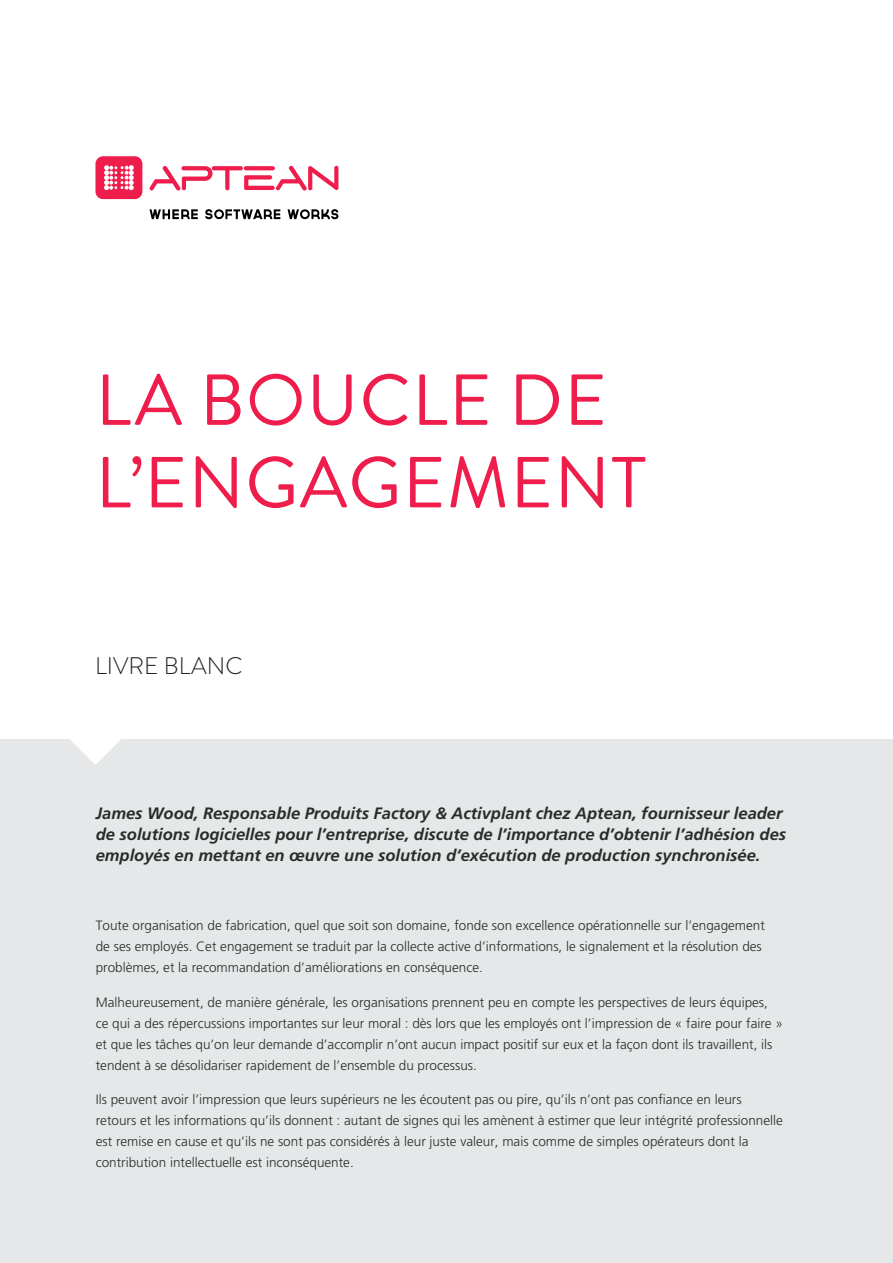
<style>
.page{position:relative;width:893px;height:1263px;background:#fff}
.page>*{position:absolute;margin:0;border:0;box-sizing:border-box;transform-origin:0 0}
.t1{font:72px/82.5px "Brandon Grotesque";letter-spacing:.02em;color:#ee1d4c}
.t2{font:300 24px "Brandon Grotesque";color:#1e2321}
.t3{font:italic 700 16.5px/21px "Frutiger LT Std";color:#2a2c2b}
.t4{font:300 13.5px/21px "Frutiger LT Std";color:#2a2c2b}
</style>
<div class="page">
<svg style="left:149px;top:209px;width:49px;height:10px"></svg>
<svg style="left:205px;top:209px;width:75px;height:10px"></svg>
<svg style="left:288px;top:209px;width:50px;height:10px"></svg>
<div style="left:95px;top:156px;width:47px;height:43px;background:#ee1d4c;border-radius:8px"></div>
<svg style="left:150px;top:166px;width:188px;height:25px"></svg>
<svg style="left:104px;top:165px;width:30px;height:25px"></svg>
<div style="left:0;top:739px;width:893px;height:524px;background:#e6e7e8"></div>
<svg style="left:70px;top:739px;width:51px;height:26px"></svg>
<h1 class="t1" style="left:96px;top:360px;width:552px">LA BOUCLE DE<br>L’ENGAGEMENT</h1>
<h2 class="t2" style="left:95px;top:649px;width:149px">LIVRE BLANC</h2>
<p class="t3" style="left:96px;top:803px;width:692px">James Wood, Responsable Produits Factory &amp; Activplant chez Aptean, fournisseur leader de solutions logicielles pour l’entreprise, discute de l’importance d’obtenir l’adhésion des employés en mettant en œuvre une solution d’exécution de production synchronisée.</p>
<p class="t4" style="left:96px;top:915px;width:671px">Toute organisation de fabrication, quel que soit son domaine, fonde son excellence opérationnelle sur l’engagement de ses employés. Cet engagement se traduit par la collecte active d’informations, le signalement et la résolution des problèmes, et la recommandation d’améliorations en conséquence.</p>
<p class="t4" style="left:96px;top:992px;width:689px">Malheureusement, de manière générale, les organisations prennent peu en compte les perspectives de leurs équipes, ce qui a des répercussions importantes sur leur moral : dès lors que les employés ont l’impression de « faire pour faire » et que les tâches qu’on leur demande d’accomplir n’ont aucun impact positif sur eux et la façon dont ils travaillent, ils tendent à se désolidariser rapidement de l’ensemble du processus.</p>
<p class="t4" style="left:96px;top:1089px;width:689px">Ils peuvent avoir l’impression que leurs supérieurs ne les écoutent pas ou pire, qu’ils n’ont pas confiance en leurs retours et les informations qu’ils donnent : autant de signes qui les amènent à estimer que leur intégrité professionnelle est remise en cause et qu’ils ne sont pas considérés à leur juste valeur, mais comme de simples opérateurs dont la contribution intellectuelle est inconséquente.</p>
</div>
